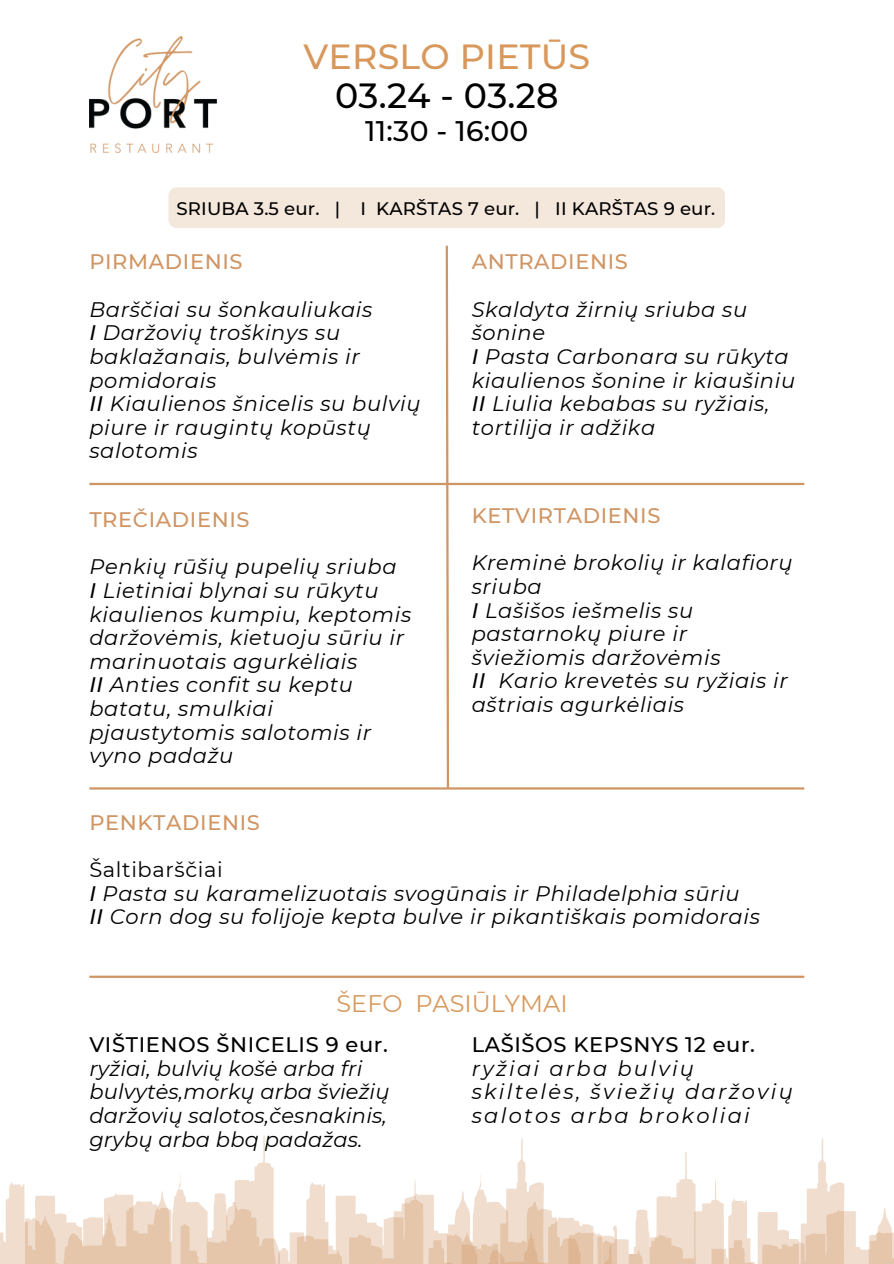
<style>
.page{position:relative;width:894px;height:1264px;background:#fff}
.page>*{position:absolute;margin:0;border:0;box-sizing:border-box;transform-origin:0 0}
.t1{font:500 34.8px/39.3px "Montserrat";letter-spacing:.01em;color:#d8985b;text-align:center}
.t2{font:500 28.2px "Montserrat";letter-spacing:.01em;color:#000}
.t3{font:24px "Montserrat";color:#d8985b}
.t4{font:italic 21px/23.7px "Montserrat";letter-spacing:.03em;color:#000}
.t5{font:italic 21px/23.7px "Montserrat";letter-spacing:.01em;color:#000}
.t6{font:italic 21px/23.7px "Montserrat";letter-spacing:.11em;color:#000}
.t7{font:500 21px "Montserrat";letter-spacing:.03em;color:#d09564}
.t8{font:500 18.15px "Montserrat";letter-spacing:.01em;color:#000}
.s1{color:#000}
.s2{font-weight:500}
.s3{font-style:normal}
.s4{font-weight:500;font-style:normal}
</style>
<div class="page">
<svg style="left:444px;top:245px;width:6px;height:545px"></svg>
<hr style="left:89px;top:483px;width:715px;height:2px;background:#d09564">
<hr style="left:89px;top:787px;width:715px;height:2px;background:#d09564">
<img style="left:89px;top:36px;width:127px;height:116px">
<hr style="left:89px;top:975px;width:715px;height:2px;background:#d09564">
<div style="left:168px;top:187px;width:557px;height:41px;background:#f4e7dc;border-radius:8px"></div>
<svg style="left:0;top:1182px;width:25px;height:81px;fill:#f0ddcd"></svg>
<svg style="left:25px;top:1135px;width:799px;height:128px"></svg>
<svg style="left:447px;top:1151px;width:446px;height:112px"></svg>
<h4 class="t1" style="left:303px;top:36px;width:288px">VERSLO PIETŪS<br><span class="s1">03.24 - 03.28</span></h4>
<h3 class="t2" style="left:365px;top:113px;width:165px">11:30 - 16:00</h3>
<h4 class="t8" style="left:176px;top:197px;width:540px">SRIUBA 3.5 eur. | I KARŠTAS 7 eur. | II KARŠTAS 9 eur.</h4>
<h1 class="t7" style="left:89px;top:249px;width:155px">PIRMADIENIS</h1>
<p class="t4" style="left:89px;top:297px;width:332px">Barščiai su šonkauliukais<br><span class="s2">I</span> Daržovių troškinys su baklažanais, bulvėmis ir pomidorais<br><span class="s2">II</span> Kiaulienos šnicelis su bulvių piure ir raugintų kopūstų salotomis</p>
<h3 class="t7" style="left:89px;top:506px;width:162px">TREČIADIENIS</h3>
<h4 class="t4" style="left:89px;top:555px;width:323px">Penkių rūšių pupelių sriuba<br><span class="s2">I</span> Lietiniai blynai su rūkytu kiaulienos kumpiu, keptomis daržovėmis, kietuoju sūriu ir marinuotais agurkėliais<br><span class="s2">II</span> Anties confit su keptu batatu, smulkiai pjaustytomis salotomis ir vyno padažu</h4>
<p class="t7" style="left:471px;top:249px;width:158px">ANTRADIENIS</p>
<p class="t4" style="left:471px;top:297px;width:325px">Skaldyta žirnių sriuba su šonine<br><span class="s2">I</span> Pasta Carbonara su rūkyta kiaulienos šonine ir kiaušiniu<br><span class="s2">II</span> Liulia kebabas su ryžiais, tortilija ir adžika</p>
<h3 class="t7" style="left:471px;top:502px;width:190px">KETVIRTADIENIS</h3>
<h4 class="t4" style="left:471px;top:551px;width:322px">Kreminė brokolių ir kalafiorų sriuba<br><span class="s2">I</span> Lašišos iešmelis su pastarnokų piure ir šviežiomis daržovėmis<br><span class="s2">II</span> Kario krevetės su ryžiais ir aštriais agurkėliais</h4>
<p class="t7" style="left:89px;top:809px;width:172px">PENKTADIENIS</p>
<h3 class="t4" style="left:89px;top:857px;width:672px"><span class="s3">Šaltibarščiai<br></span><span class="s2">I</span> Pasta su karamelizuotais svogūnais ir Philadelphia sūriu<br><span class="s2">II</span> Corn dog su folijoje kepta bulve ir pikantiškais pomidorais</h3>
<h3 class="t3" style="left:336px;top:989px;width:232px">ŠEFO PASIŪLYMAI</h3>
<p class="t5" style="left:89px;top:1032px;width:301px"><span class="s4">VIŠTIENOS ŠNICELIS 9 eur. </span>ryžiai, bulvių košė arba fri bulvytės,morkų arba šviežių daržovių salotos,česnakinis, grybų arba bbq padažas.</p>
<p class="t6" style="left:471px;top:1032px;width:323px"><span class="s4">LAŠIŠOS KEPSNYS 12 eur. </span>ryžiai arba bulvių skiltelės, šviežių daržovių salotos arba brokoliai</p>
</div>
